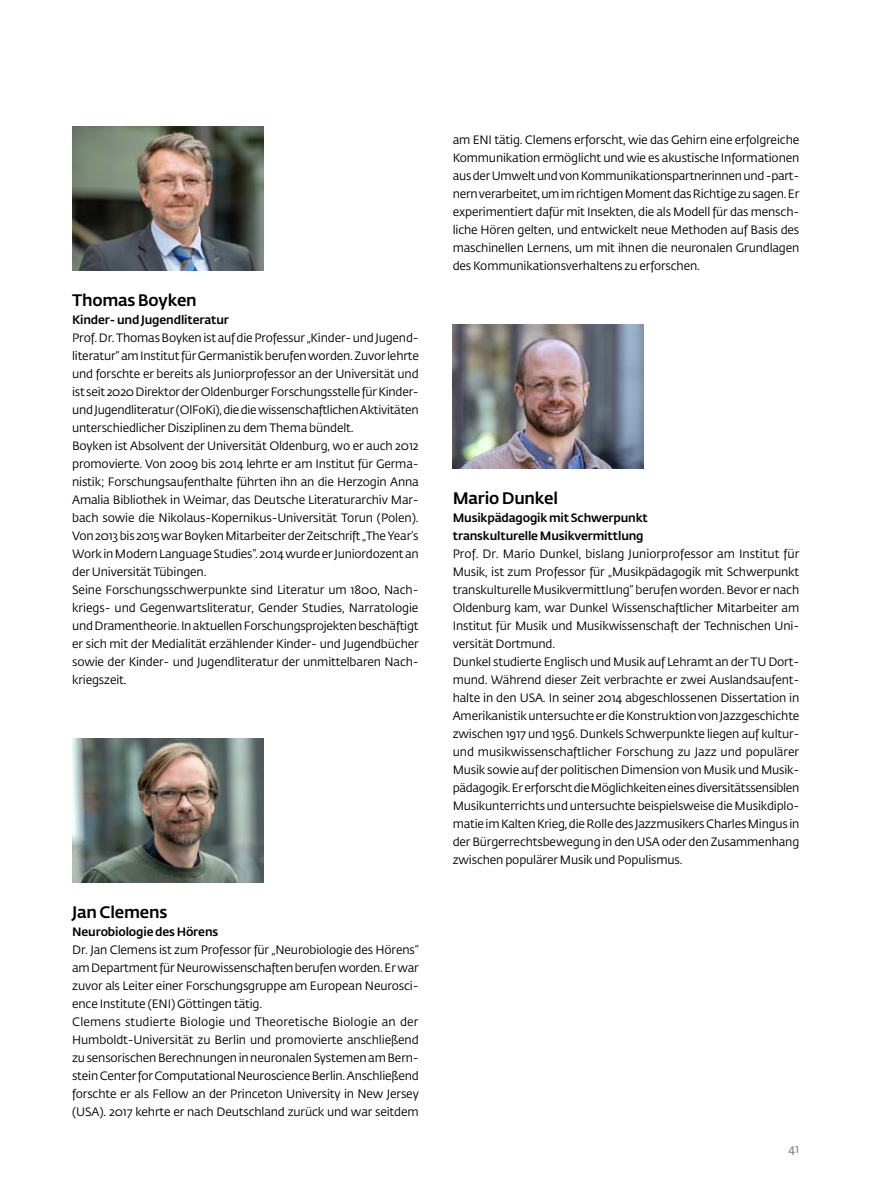
<style>
.page{position:relative;width:893px;height:1191px;background:#fff}
.page>*{position:absolute;margin:0;border:0;box-sizing:border-box;transform-origin:0 0}
.t1{font:500 16.5px "Fedra Sans Std";letter-spacing:-.01em;color:#000}
.t2{font:12px/18px "Fedra Sans Std";letter-spacing:-.015em;color:#000}
.t3{font:500 12px/18px "Fedra Sans Std";letter-spacing:-.01em;color:#000}
.t4{font:12px "Fedra Sans Std";color:#706f6f}
</style>
<div class="page">
<img style="left:453px;top:324px;width:191px;height:144px">
<img style="left:72px;top:738px;width:191px;height:144px">
<img style="left:72px;top:126px;width:192px;height:144px">
<h1 class="t1" style="left:72px;top:290px;width:126px">Thomas Boyken</h1>
<p class="t3" style="left:72px;top:311px;width:158px">Kinder- und Jugendliteratur</p>
<p class="t2" style="left:72px;top:329px;width:348px">Prof. Dr. Thomas Boyken ist auf die Professur „Kinder- und Jugend&shy;literatur“ am Institut für Germanistik berufen worden. Zuvor lehrte und forschte er bereits als Juniorprofessor an der Universität und ist seit 2020 Direktor der Oldenburger Forschungsstelle für Kinder&shy;und Jugendliteratur (OlFoKi), die die wissenschaftlichen Aktivitäten unterschiedlicher Disziplinen zu dem Thema bündelt.<br>Boyken ist Absolvent der Universität Oldenburg, wo er auch 2012 promovierte. Von 2009 bis 2014 lehrte er am Institut für Germa&shy;nistik; Forschungsaufenthalte führten ihn an die Herzogin Anna Amalia Bibliothek in Weimar, das Deutsche Literaturarchiv Mar&shy;bach sowie die Nikolaus-Kopernikus-Universität Torun (Polen).<br>Von 2013 bis 2015 war Boyken Mitarbeiter der Zeitschrift „The Year’s Work in Modern Language Studies“. 2014 wurde er Juniordozent an der Universität Tübingen.<br>Seine Forschungsschwerpunkte sind Literatur um 1800, Nach&shy;kriegs- und Gegenwartsliteratur, Gender Studies, Narratologie und Dramentheorie. In aktuellen Forschungsprojekten beschäftigt er sich mit der Medialität erzählender Kinder- und Jugendbücher sowie der Kinder- und Jugendliteratur der unmittelbaren Nach&shy;kriegszeit.</p>
<h1 class="t1" style="left:72px;top:902px;width:97px">Jan Clemens</h1>
<p class="t3" style="left:72px;top:923px;width:148px">Neurobiologie des Hörens</p>
<p class="t2" style="left:72px;top:941px;width:348px">Dr. Jan Clemens ist zum Professor für „Neurobiologie des Hörens“ am Department für Neurowissenschaften berufen worden. Er war zuvor als Leiter einer Forschungsgruppe am European Neurosci&shy;ence Institute (ENI) Göttingen tätig.<br>Clemens studierte Biologie und Theoretische Biologie an der Humboldt-Universität zu Berlin und promovierte anschließend zu sensorischen Berechnungen in neuronalen Systemen am Bern&shy;stein Center for Computational Neuroscience Berlin. Anschließend forschte er als Fellow an der Princeton University in New Jersey (USA). 2017 kehrte er nach Deutschland zurück und war seitdem</p>
<p class="t2" style="left:453px;top:131px;width:348px;text-align:justify">am ENI tätig. Clemens erforscht, wie das Gehirn eine erfolgreiche Kommunikation ermöglicht und wie es akustische Informationen aus der Umwelt und von Kommunikationspartnerinnen und -part&shy;nern verarbeitet, um im richtigen Moment das Richtige zu sagen. Er experimentiert dafür mit Insekten, die als Modell für das mensch&shy;liche Hören gelten, und entwickelt neue Methoden auf Basis des maschinellen Lernens, um mit ihnen die neuronalen Grundlagen des Kommunikationsverhaltens zu erforschen.</p>
<h1 class="t1" style="left:453px;top:488px;width:107px">Mario Dunkel</h1>
<p class="t3" style="left:453px;top:509px;width:197px">Musikpädagogik mit Schwerpunkt transkulturelle Musikvermittlung</p>
<p class="t2" style="left:453px;top:545px;width:348px">Prof. Dr. Mario Dunkel, bislang Juniorprofessor am Institut für Musik, ist zum Professor für „Musikpädagogik mit Schwerpunkt transkulturelle Musikvermittlung“ berufen worden. Bevor er nach Oldenburg kam, war Dunkel Wissenschaftlicher Mitarbeiter am Institut für Musik und Musikwissenschaft der Technischen Uni&shy;versität Dortmund.<br>Dunkel studierte Englisch und Musik auf Lehramt an der TU Dort&shy;mund. Während dieser Zeit verbrachte er zwei Auslandsaufent&shy;halte in den USA. In seiner 2014 abgeschlossenen Dissertation in Amerikanistik untersuchte er die Konstruktion von Jazzgeschichte zwischen 1917 und 1956. Dunkels Schwerpunkte liegen auf kultur&shy;und musikwissenschaftlicher Forschung zu Jazz und populärer Musik sowie auf der politischen Dimension von Musik und Musik&shy;pädagogik. Er erforscht die Möglichkeiten eines diversitätssensiblen Musikunterrichts und untersuchte beispielsweise die Musikdiplo&shy;matie im Kalten Krieg, die Rolle des Jazzmusikers Charles Mingus in der Bürgerrechtsbewegung in den USA oder den Zusammenhang zwischen populärer Musik und Populismus.</p>
<p class="t4" style="left:788px;top:1141px;width:12px">41</p>
</div>
